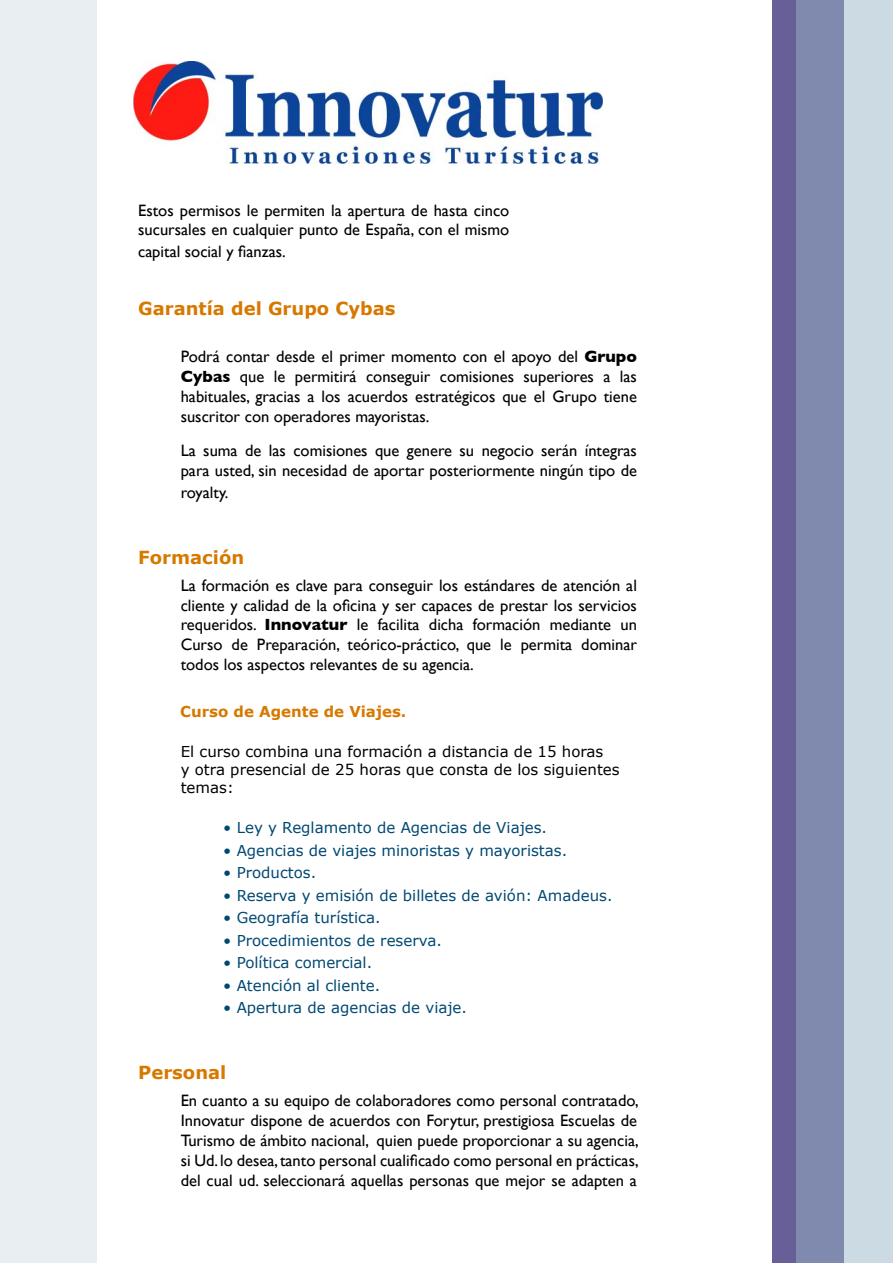
<style>
.page{position:relative;width:893px;height:1263px;background:#fff}
.page>*{position:absolute;margin:0;border:0;box-sizing:border-box;transform-origin:0 0}
.t1{font:700 18px "Verdana";color:#d77900}
.t2{font:16.5px/19.8px "Gill Sans";color:#000;text-align:justify}
.t3{font:15px "Verdana";color:#004873}
.t4{font:15px/18px "Verdana";color:#000}
.t5{font:700 15px "Verdana";color:#d77900}
.s1{font-weight:700}
</style>
<div class="page">
<div style="left:772px;top:0;width:72px;height:1263px;background:#685f99"></div>
<svg style="left:796px;top:0;width:96px;height:1263px;background:#a6b2c9"></svg>
<div style="left:0;top:0;width:97px;height:1263px;background:#e8eef2"></div>
<hr style="left:892px;top:0;width:1px;height:1263px;background:#99b6c7">
<img style="left:133px;top:62px;width:469px;height:101px">
<p class="t2" style="left:138px;top:200px;width:373px">Estos permisos le permiten la apertura de hasta cinco sucursales en cualquier punto de España, con el mismo</p>
<p class="t2" style="left:138px;top:241px;width:149px">capital social y fianzas.</p>
<p class="t1" style="left:138px;top:297px;width:259px">Garantía del Grupo Cybas</p>
<p class="t2" style="left:181px;top:347px;width:458px">Podrá contar desde el primer momento con el apoyo del <span class="s1">Grupo Cybas</span> que le permitirá conseguir comisiones superiores a las habituales, gracias a los acuerdos estratégicos que el Grupo tiene suscritor con operadores mayoristas.</p>
<p class="t2" style="left:181px;top:441px;width:458px">La suma de las comisiones que genere su negocio serán íntegras para usted, sin necesidad de aportar posteriormente ningún tipo de</p>
<p class="t2" style="left:181px;top:482px;width:49px">royalty.</p>
<p class="t1" style="left:138px;top:545px;width:108px">Formación</p>
<p class="t2" style="left:181px;top:575px;width:458px">La formación es clave para conseguir los estándares de atención al cliente y calidad de la oficina y ser capaces de prestar los servicios requeridos. <span class="s1">Innovatur</span> le facilita dicha formación mediante un Curso de Preparación, teórico-práctico, que le permita dominar todos los aspectos relevantes de su agencia.</p>
<p class="t5" style="left:180px;top:702px;width:228px">Curso de Agente de Viajes.</p>
<p class="t4" style="left:181px;top:742px;width:440px">El curso combina una formación a distancia de 15 horas<br>y otra presencial de 25 horas que consta de los siguientes temas:</p>
<p class="t3" style="left:223px;top:818px;width:325px">• Ley y Reglamento de Agencias de Viajes.</p>
<p class="t3" style="left:223px;top:841px;width:345px">• Agencias de viajes minoristas y mayoristas.</p>
<p class="t3" style="left:223px;top:863px;width:94px">• Productos.</p>
<p class="t3" style="left:223px;top:886px;width:391px">• Reserva y emisión de billetes de avión: Amadeus.</p>
<p class="t3" style="left:223px;top:908px;width:159px">• Geografía turística.</p>
<p class="t3" style="left:223px;top:931px;width:220px">• Procedimientos de reserva.</p>
<p class="t3" style="left:223px;top:953px;width:150px">• Política comercial.</p>
<p class="t3" style="left:223px;top:976px;width:158px">• Atención al cliente.</p>
<p class="t3" style="left:223px;top:998px;width:245px">• Apertura de agencias de viaje.</p>
<p class="t1" style="left:138px;top:1061px;width:90px">Personal</p>
<p class="t2" style="left:181px;top:1091px;width:459px">En cuanto a su equipo de colaboradores como personal contratado, Innovatur dispone de acuerdos con Forytur, prestigiosa Escuelas de Turismo de ámbito nacional, quien puede proporcionar a su agencia, si Ud. lo desea, tanto personal cualificado como personal en prácticas, del cual ud. seleccionará aquellas personas que mejor se adapten a</p>
</div>
